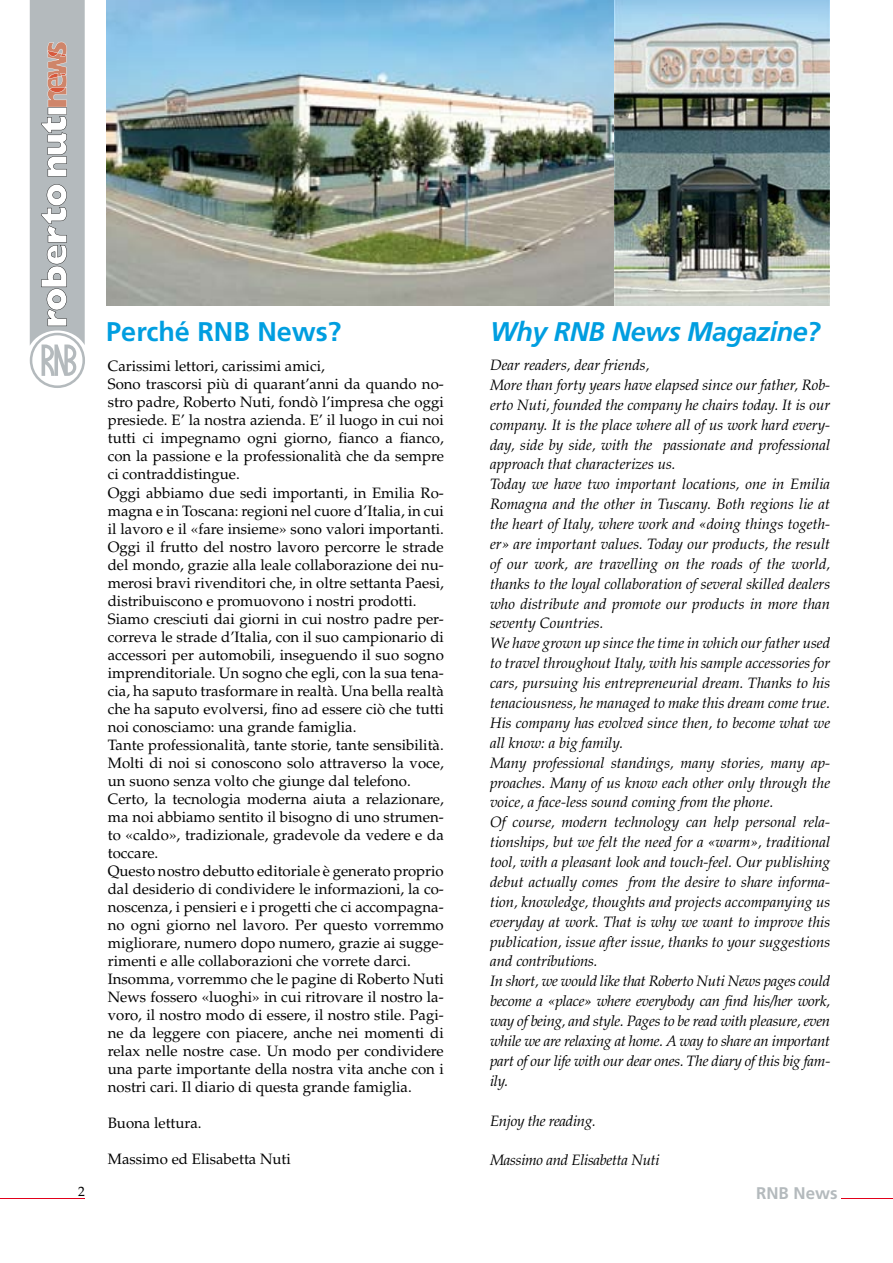
<style>
.page{position:relative;width:893px;height:1263px;background:#fff}
.page>*{position:absolute;margin:0;border:0;box-sizing:border-box;transform-origin:0 0}
.t1{font:italic 700 27px "Frutiger";letter-spacing:-.02em;color:#009ee0}
.t2{font:700 27px "Frutiger";color:#009ee0}
.t3{font:700 16.8px "Frutiger";color:#b4babd}
.t4{font:15px/18px "Palatino";color:#000}
.t5{font:italic 15px/20px "Palatino";color:#000}
.t6{font:italic 15px "Palatino";letter-spacing:-.02em;color:#000}
.t7{font:13.5px "Palatino";color:#000}
</style>
<div class="page">
<hr style="left:0;top:1198px;width:85px;height:1px;background:#e2001a">
<svg style="left:30px;top:0;width:55px;height:388px"></svg>
<hr style="left:842px;top:1198px;width:51px;height:1px;background:#e2001a">
<img style="left:106px;top:0;width:508px;height:306px">
<img style="left:614px;top:0;width:215px;height:306px">
<p class="t7" style="left:78px;top:1183px;width:8px">2</p>
<h1 class="t2" style="left:106px;top:316px;width:237px">Perché RNB News?</h1>
<h1 class="t1" style="left:490px;top:316px;width:332px">Why RNB News Magazine?</h1>
<p class="t4" style="left:108px;top:358px;width:338px">Carissimi lettori, carissimi amici,<br>Sono trascorsi più di quarant’anni da quando no&shy;stro padre, Roberto Nuti, fondò l’impresa che oggi presiede. E’ la nostra azienda. E’ il luogo in cui noi tutti ci impegnamo ogni giorno, fianco a fianco, con la passione e la professionalità che da sempre ci contraddistingue.<br>Oggi abbiamo due sedi importanti, in Emilia Ro&shy;magna e in Toscana: regioni nel cuore d’Italia, in cui il lavoro e il «fare insieme» sono valori importanti.<br>Oggi il frutto del nostro lavoro percorre le strade del mondo, grazie alla leale collaborazione dei nu&shy;merosi bravi rivenditori che, in oltre settanta Paesi, distribuiscono e promuovono i nostri prodotti.<br>Siamo cresciuti dai giorni in cui nostro padre per&shy;correva le strade d’Italia, con il suo campionario di accessori per automobili, inseguendo il suo sogno imprenditoriale. Un sogno che egli, con la sua tena&shy;cia, ha saputo trasformare in realtà. Una bella realtà che ha saputo evolversi, fino ad essere ciò che tutti noi conosciamo: una grande famiglia.<br>Tante professionalità, tante storie, tante sensibilità.<br>Molti di noi si conoscono solo attraverso la voce, un suono senza volto che giunge dal telefono.<br>Certo, la tecnologia moderna aiuta a relazionare, ma noi abbiamo sentito il bisogno di uno strumen&shy;to «caldo», tradizionale, gradevole da vedere e da toccare.<br>Questo nostro debutto editoriale è generato proprio dal desiderio di condividere le informazioni, la co&shy;noscenza, i pensieri e i progetti che ci accompagna&shy;no ogni giorno nel lavoro. Per questo vorremmo migliorare, numero dopo numero, grazie ai sugge&shy;rimenti e alle collaborazioni che vorrete darci.<br>Insomma, vorremmo che le pagine di Roberto Nuti News fossero «luoghi» in cui ritrovare il nostro la&shy;voro, il nostro modo di essere, il nostro stile. Pagi&shy;ne da leggere con piacere, anche nei momenti di relax nelle nostre case. Un modo per condividere una parte importante della nostra vita anche con i nostri cari. Il diario di questa grande famiglia.</p>
<p class="t4" style="left:108px;top:1114px;width:95px">Buona lettura.</p>
<p class="t4" style="left:108px;top:1150px;width:185px">Massimo ed Elisabetta Nuti</p>
<p class="t5" style="left:490px;top:355px;width:342px">Dear readers, dear friends,<br>More than forty years have elapsed since our father, Rob&shy;erto Nuti, founded the company he chairs today. It is our company. It is the place where all of us work hard every&shy;day, side by side, with the passionate and professional approach that characterizes us.<br>Today we have two important locations, one in Emilia Romagna and the other in Tuscany. Both regions lie at the heart of Italy, where work and «doing things togeth&shy;er» are important values. Today our products, the result of our work, are travelling on the roads of the world, thanks to the loyal collaboration of several skilled dealers who distribute and promote our products in more than seventy Countries.<br>We have grown up since the time in which our father used to travel throughout Italy, with his sample accessories for cars, pursuing his entrepreneurial dream. Thanks to his tenaciousness, he managed to make this dream come true.<br>His company has evolved since then, to become what we all know: a big family.<br>Many professional standings, many stories, many ap&shy;proaches. Many of us know each other only through the voice, a face-less sound coming from the phone.<br>Of course, modern technology can help personal rela&shy;tionships, but we felt the need for a «warm», traditional tool, with a pleasant look and touch-feel. Our publishing debut actually comes from the desire to share informa&shy;tion, knowledge, thoughts and projects accompanying us everyday at work. That is why we want to improve this publication, issue after issue, thanks to your suggestions and contributions.<br>In short, we would like that Roberto Nuti News pages could become a «place» where everybody can find his/her work, way of being, and style. Pages to be read with pleasure, even while we are relaxing at home. A way to share an important part of our life with our dear ones. The diary of this big fam&shy;ily.</p>
<p class="t6" style="left:490px;top:1112px;width:107px">Enjoy the reading.</p>
<p class="t6" style="left:490px;top:1151px;width:171px">Massimo and Elisabetta Nuti</p>
<p class="t3" style="left:756px;top:1183px;width:83px">RNB News</p>
</div>
